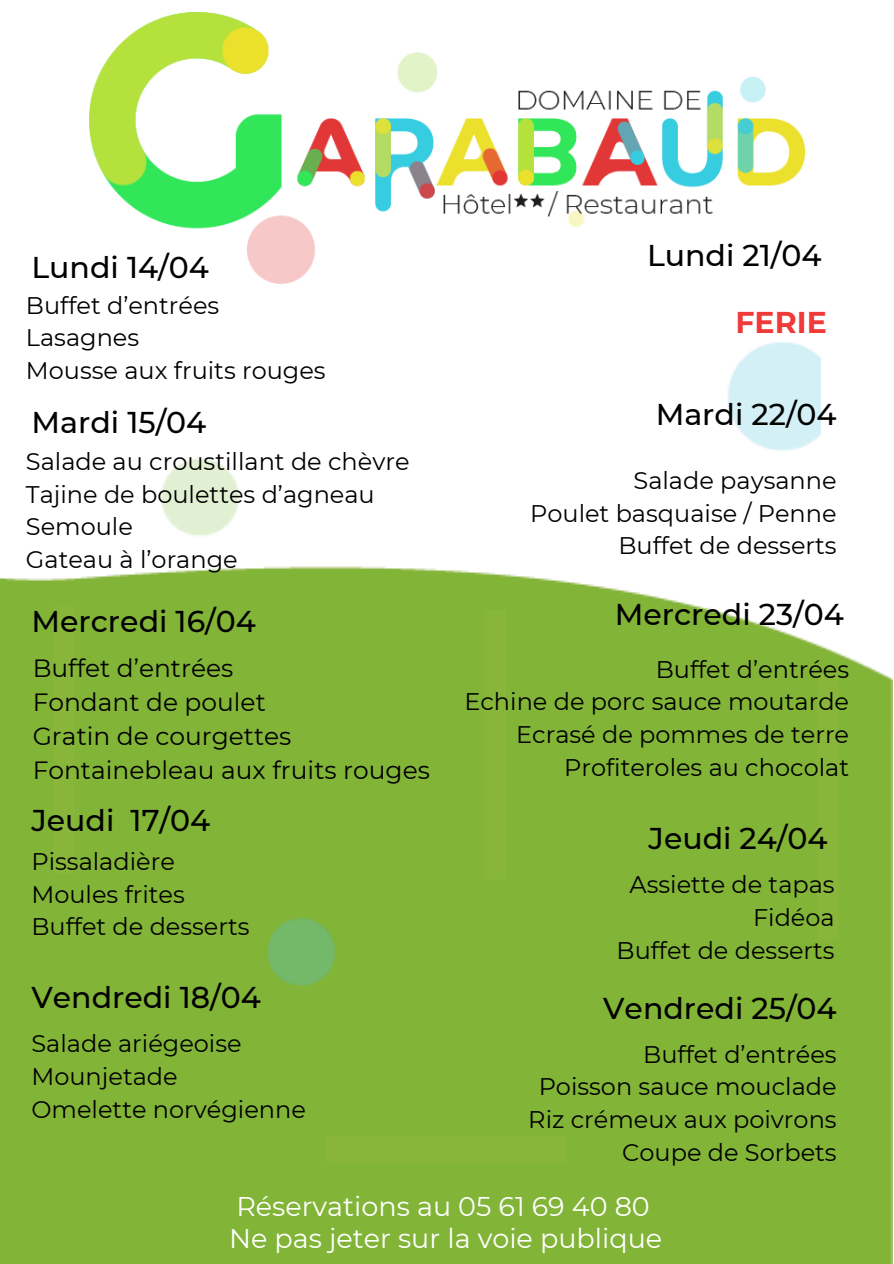
<style>
.page{position:relative;width:894px;height:1264px;background:#fff}
.page>*{position:absolute;margin:0;border:0;box-sizing:border-box;transform-origin:0 0}
.t1{font:500 30px "Montserrat";color:#000}
.t2{font:700 30px "Montserrat";color:#f03939}
.t3{font:27px/31.8px "Montserrat";color:#fff}
.t4{font:24.9px/33.9px "Montserrat";color:#000}
.t5{font:24px/32.7px "Montserrat";color:#000}
</style>
<div class="page">
<img style="left:0;top:342px;width:892px;height:921px">
<img style="left:89px;top:13px;width:715px;height:270px">
<div style="left:53px;top:605px;width:21px;height:268px;background:#87b63a"></div>
<div style="left:816px;top:672px;width:21px;height:268px;background:#87b63a"></div>
<div style="left:325px;top:1136px;width:241px;height:26px;background:#87b63a"></div>
<div style="left:46px;top:325px;width:35px;height:199px;background:#fff"></div>
<div style="left:821px;top:325px;width:33px;height:318px;background:#fff"></div>
<div style="left:484px;top:610px;width:21px;height:268px;background:#87b63a"></div>
<div style="left:465px;top:325px;width:35px;height:199px;background:#fff"></div>
<p class="t1" style="left:31px;top:246px;width:179px">Lundi 14/04</p>
<p class="t5" style="left:26px;top:288px;width:301px">Buffet d’entrées<br>Lasagnes<br>Mousse aux fruits rouges</p>
<p class="t1" style="left:31px;top:402px;width:176px">Mardi 15/04</p>
<p class="t5" style="left:26px;top:444px;width:385px">Salade au croustillant de chèvre<br>Tajine de boulettes d’agneau<br>Semoule<br>Gateau à l’orange</p>
<p class="t1" style="left:31px;top:601px;width:226px">Mercredi 16/04</p>
<p class="t4" style="left:33px;top:650px;width:398px">Buffet d’entrées<br>Fondant de poulet<br>Gratin de courgettes<br>Fontainebleau aux fruits rouges</p>
<p class="t1" style="left:31px;top:799px;width:180px">Jeudi 17/04</p>
<p class="t5" style="left:31px;top:844px;width:219px">Pissaladière<br>Moules frites<br>Buffet de desserts</p>
<p class="t1" style="left:31px;top:976px;width:231px">Vendredi 18/04</p>
<p class="t5" style="left:31px;top:1026px;width:276px">Salade ariégeoise<br>Mounjetade<br>Omelette norvégienne</p>
<p class="t1" style="left:647px;top:235px;width:176px">Lundi 21/04</p>
<p class="t2" style="left:735px;top:300px;width:93px">FERIE</p>
<p class="t1" style="left:655px;top:394px;width:182px">Mardi 22/04</p>
<p class="t5" style="left:530px;top:463px;width:308px;text-align:right">Salade paysanne<br>Poulet basquaise / Penne<br>Buffet de desserts</p>
<p class="t1" style="left:614px;top:593px;width:231px">Mercredi 23/04</p>
<p class="t5" style="left:464px;top:652px;width:386px;text-align:right">Buffet d’entrées<br>Echine de porc sauce moutarde<br>Ecrasé de pommes de terre<br>Profiteroles au chocolat</p>
<p class="t1" style="left:648px;top:817px;width:180px">Jeudi 24/04</p>
<p class="t5" style="left:616px;top:867px;width:219px;text-align:right">Assiette de tapas<br>Fidéoa<br>Buffet de desserts</p>
<p class="t1" style="left:603px;top:986px;width:235px">Vendredi 25/04</p>
<p class="t5" style="left:528px;top:1036px;width:310px;text-align:right">Buffet d’entrées<br>Poisson sauce mouclade<br>Riz crémeux aux poivrons<br>Coupe de Sorbets</p>
<p class="t3" style="left:229px;top:1189px;width:434px">Réservations au 05 61 69 40 80<br>Ne pas jeter sur la voie publique</p>
</div>
